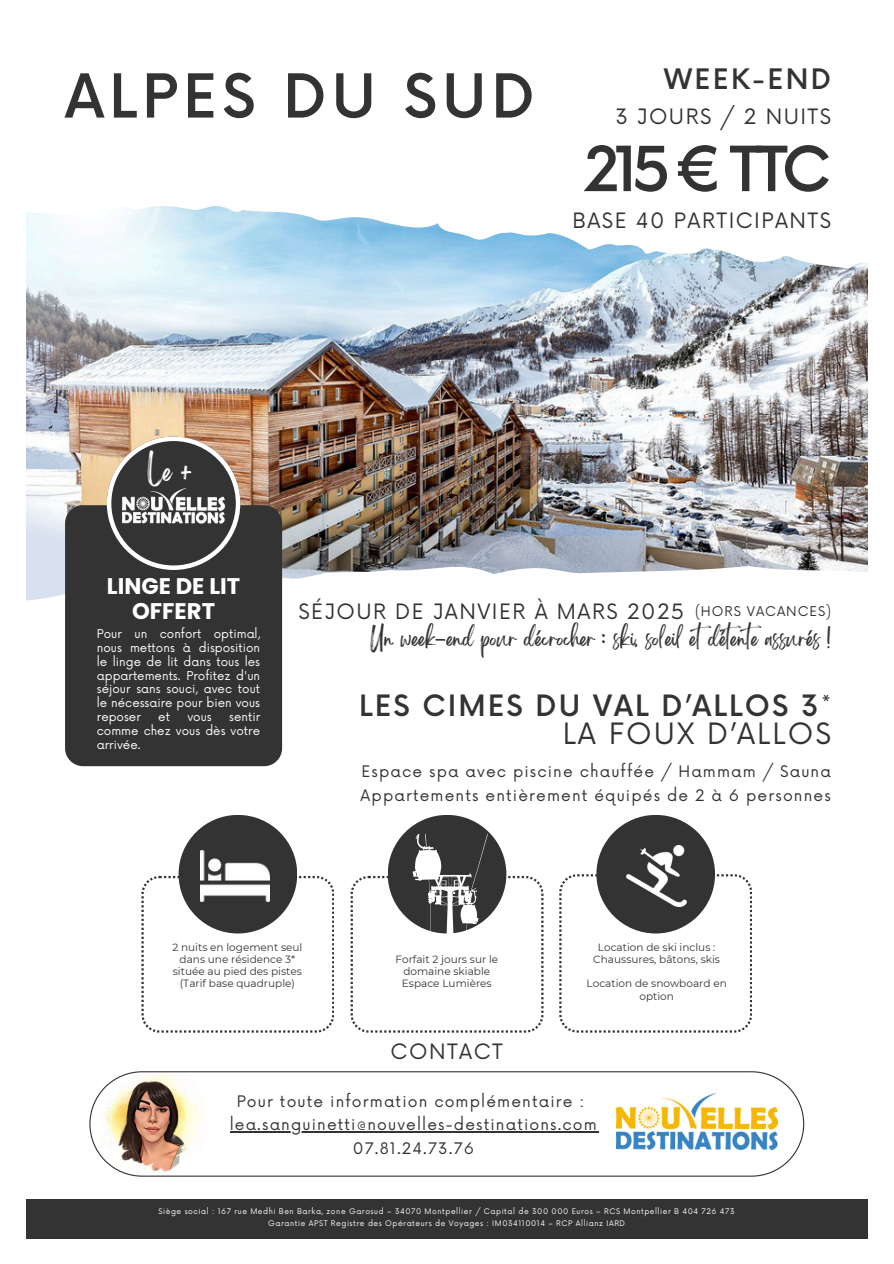
<style>
.page{position:relative;width:894px;height:1264px;background:#fff}
.page>*{position:absolute;margin:0;border:0;box-sizing:border-box;transform-origin:0 0}
.t1{font:500 60.6px "Now";letter-spacing:-.095em;color:#333}
.t2{font:500 58.95px "Now";letter-spacing:.085em;color:#333}
.t3{font:500 28.65px/28.2px "Now";letter-spacing:.075em;color:#333;text-align:right}
.t4{font:500 27.45px "Now";letter-spacing:.085em;color:#333}
.t5{font:23.55px "Brightwall";color:#fff}
.t6{font:700 22.65px/25.3px "Poppins";color:#fff;text-align:center}
.t7{font:20.7px "Now";letter-spacing:.07em;color:#333}
.t8{font:18px "Brightwall";color:#333}
.t9{font:15.45px "Now";letter-spacing:.07em;color:#333}
.t10{font:13.2px "Now";letter-spacing:.075em;color:#333}
.t11{font:11.85px/13.8px "Now";color:#fff;text-align:justify}
.t12{font:10.5px/12.3px "Montserrat";color:#333;text-align:center}
.t13{font:7.5px "Now";letter-spacing:.075em;color:#fff}
.s1{font-weight:400}
</style>
<div class="page">
<div style="left:0;top:1199px;width:893px;height:64px;background:#333"></div>
<img style="left:26px;top:206px;width:841px;height:395px">
<div style="left:0;top:1239px;width:893px;height:24px;background:#fff"></div>
<div style="left:0;top:0;width:26px;height:1263px;background:#fff"></div>
<div style="left:867px;top:0;width:26px;height:1263px;background:#fff"></div>
<div style="left:65px;top:505px;width:217px;height:261px;background:#333;border-radius:18px"></div>
<svg style="left:107px;top:436px;width:133px;height:134px"></svg>
<img style="left:123px;top:489px;width:101px;height:34px">
<div style="left:178px;top:1166px;width:32px;height:12px;background:#6c6c6c"></div>
<svg style="left:89px;top:1071px;width:715px;height:105px"></svg>
<img style="left:616px;top:1093px;width:161px;height:55px">
<hr style="left:230px;top:1131px;width:368px;height:1px;background:#333">
<svg style="left:141px;top:844px;width:193px;height:188px"></svg>
<div style="left:178px;top:815px;width:119px;height:118px;background:#333;border-radius:50%"></div>
<div style="left:387px;top:815px;width:119px;height:118px;background:#333;border-radius:50%"></div>
<svg style="left:559px;top:874px;width:192px;height:158px"></svg>
<div style="left:596px;top:815px;width:118px;height:118px;background:#333;border-radius:50%"></div>
<img style="left:201px;top:850px;width:68px;height:51px">
<svg style="left:350px;top:834px;width:193px;height:198px"></svg>
<p class="t2" style="left:65px;top:50px;width:471px">ALPES DU SUD</p>
<p class="t4" style="left:664px;top:65px;width:168px">WEEK-END</p>
<p class="t7" style="left:615px;top:105px;width:217px">3 JOURS / 2 NUITS</p>
<p class="t1" style="left:583px;top:137px;width:249px">215 € TTC</p>
<p class="t7" style="left:572px;top:208px;width:260px">BASE 40 PARTICIPANTS</p>
<h6 class="t5" style="left:147px;top:463px;width:46px">Le +</h6>
<p class="t6" style="left:107px;top:573px;width:135px">LINGE DE LIT<br>OFFERT</p>
<h5 class="t11" style="left:97px;top:627px;width:165px">Pour un confort optimal, nous mettons à disposition le linge de lit dans tous les appartements. Profitez d'un séjour sans souci, avec tout le nécessaire pour bien vous reposer</h5>
<h5 class="t11" style="left:97px;top:710px;width:165px;text-indent:132px">sentir comme chez vous dès votre arrivée.</h5>
<h5 class="t11" style="left:158px;top:710px;width:13px">et</h5>
<h5 class="t11" style="left:187px;top:710px;width:26px">vous</h5>
<h4 class="t7" style="left:298px;top:599px;width:387px">SÉJOUR DE JANVIER À MARS 2025</h4>
<p class="t8" style="left:370px;top:632px;width:462px">Un week-end pour décrocher : ski, soleil etdétente assurés !</p>
<p class="t10" style="left:694px;top:604px;width:138px">(HORS VACANCES)</p>
<p class="t3" style="left:359px;top:693px;width:473px">LES CIMES DU VAL D’ALLOS 3<span class="s1">*<br>LA FOUX D’ALLOS</span></p>
<p class="t9" style="left:361px;top:763px;width:470px">Espace spa avec piscine chauffée / Hammam / Sauna</p>
<p class="t9" style="left:360px;top:786px;width:471px">Appartements entièrement équipés de 2 à 6 personnes</p>
<p class="t12" style="left:172px;top:941px;width:131px">2 nuits en logement seul dans une résidence 3* située au pied des pistes</p>
<p class="t12" style="left:180px;top:977px;width:117px">(Tarif base quadruple)</p>
<p class="t12" style="left:395px;top:952px;width:104px">Forfait 2 jours sur le domaine skiable</p>
<p class="t12" style="left:402px;top:977px;width:91px">Espace Lumières</p>
<p class="t7" style="left:390px;top:1040px;width:114px">CONTACT</p>
<p class="t12" style="left:593px;top:940px;width:128px">Location de ski inclus :<br>Chaussures, bâtons, skis</p>
<p class="t12" style="left:586px;top:977px;width:142px">Location de snowboard en option</p>
<p class="t9" style="left:237px;top:1092px;width:349px">Pour toute information complémentaire :</p>
<p class="t9" style="left:230px;top:1116px;width:368px">lea.sanguinetti@nouvelles-destinations.com</p>
<p class="t9" style="left:353px;top:1139px;width:123px">07.81.24.73.76</p>
<h1 class="t13" style="left:158px;top:1207px;width:577px">Siège social : 167 rue Medhi Ben Barka, zone Garosud – 34070 Montpellier / Capital de 300 000 Euros – RCS Montpellier B 404 726 473</h1>
<p class="t13" style="left:268px;top:1218px;width:358px">Garantie APST Registre des Opérateurs de Voyages : IM034110014 – RCP Allianz IARD</p>
</div>
